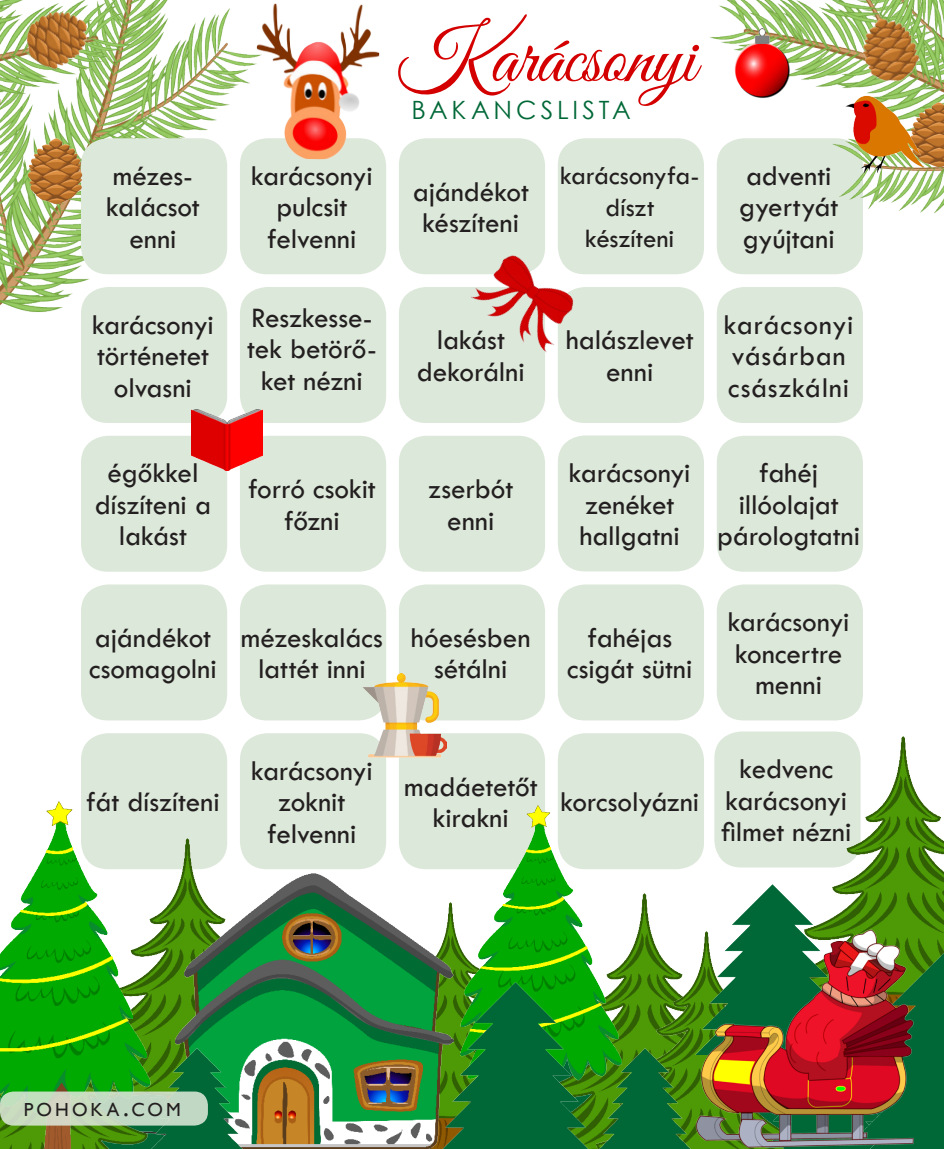
<style>
.page{position:relative;width:944px;height:1149px;background:#fff}
.page>*{position:absolute;margin:0;border:0;box-sizing:border-box;transform-origin:0 0}
.t1{font:78.75px "Great Vibes";letter-spacing:-.015em;color:#d40000}
.t2{font:29.25px/31.5px "Tw Cen";letter-spacing:-.005em;color:#231f20;text-align:center}
.t3{font:29.25px/31.5px "Tw Cen";letter-spacing:.025em;color:#231f20}
.t4{font:27px/31.5px "Tw Cen";letter-spacing:-.005em;color:#231f20;text-align:center}
.t5{font:25.2px "Century Gothic";letter-spacing:.15em;color:#006837}
.t6{font:18.9px "Gill Sans";letter-spacing:.165em;color:#231f20}
.s1{font-size:27px}
</style>
<div class="page">
<div style="left:714px;top:731px;width:147px;height:136px;background:#dce8d9;border-radius:27px"></div>
<img style="left:0;top:0;width:320px;height:312px">
<img style="left:0;top:0;width:137px;height:223px">
<div style="left:81px;top:733px;width:146px;height:135px;background:#dce8d9;border-radius:27px"></div>
<img style="left:154px;top:838px;width:159px;height:209px">
<img style="left:154px;top:940px;width:19px;height:107px">
<img style="left:778px;top:736px;width:166px;height:216px">
<img style="left:638px;top:893px;width:13px;height:38px">
<img style="left:625px;top:931px;width:67px;height:217px">
<img style="left:175px;top:872px;width:278px;height:276px">
<div style="left:81px;top:138px;width:146px;height:136px;background:#dce8d9;border-radius:27px"></div>
<div style="left:81px;top:287px;width:146px;height:136px;background:#dce8d9;border-radius:27px"></div>
<div style="left:81px;top:435px;width:146px;height:136px;background:#dce8d9;border-radius:27px"></div>
<div style="left:81px;top:584px;width:146px;height:136px;background:#dce8d9;border-radius:27px"></div>
<div style="left:240px;top:138px;width:146px;height:136px;background:#dce8d9;border-radius:27px"></div>
<div style="left:240px;top:287px;width:146px;height:136px;background:#dce8d9;border-radius:27px"></div>
<div style="left:240px;top:435px;width:146px;height:136px;background:#dce8d9;border-radius:27px"></div>
<div style="left:399px;top:138px;width:146px;height:136px;background:#dce8d9;border-radius:27px"></div>
<div style="left:399px;top:287px;width:146px;height:136px;background:#dce8d9;border-radius:27px"></div>
<div style="left:399px;top:435px;width:146px;height:136px;background:#dce8d9;border-radius:27px"></div>
<div style="left:399px;top:584px;width:146px;height:136px;background:#dce8d9;border-radius:27px"></div>
<div style="left:240px;top:584px;width:146px;height:136px;background:#dce8d9;border-radius:27px"></div>
<div style="left:399px;top:733px;width:146px;height:135px;background:#dce8d9;border-radius:27px"></div>
<div style="left:240px;top:733px;width:146px;height:135px;background:#dce8d9;border-radius:27px"></div>
<div style="left:558px;top:138px;width:146px;height:136px;background:#dce8d9;border-radius:27px"></div>
<div style="left:558px;top:287px;width:146px;height:136px;background:#dce8d9;border-radius:27px"></div>
<div style="left:558px;top:435px;width:146px;height:136px;background:#dce8d9;border-radius:27px"></div>
<div style="left:558px;top:584px;width:146px;height:136px;background:#dce8d9;border-radius:27px"></div>
<div style="left:717px;top:138px;width:146px;height:136px;background:#dce8d9;border-radius:27px"></div>
<div style="left:717px;top:287px;width:146px;height:136px;background:#dce8d9;border-radius:27px"></div>
<div style="left:717px;top:435px;width:146px;height:136px;background:#dce8d9;border-radius:27px"></div>
<div style="left:717px;top:584px;width:146px;height:136px;background:#dce8d9;border-radius:27px"></div>
<div style="left:558px;top:733px;width:146px;height:135px;background:#dce8d9;border-radius:27px"></div>
<img style="left:192px;top:408px;width:70px;height:62px">
<img style="left:0;top:801px;width:154px;height:347px">
<img style="left:461px;top:805px;width:164px;height:343px">
<img style="left:151px;top:1047px;width:91px;height:101px">
<img style="left:600px;top:1047px;width:91px;height:101px">
<img style="left:732px;top:883px;width:118px;height:44px">
<img style="left:915px;top:952px;width:29px;height:196px">
<img style="left:709px;top:0;width:235px;height:214px">
<img style="left:466px;top:251px;width:129px;height:102px">
<img style="left:692px;top:927px;width:223px;height:221px">
<img style="left:924px;top:102px;width:20px;height:66px">
<img style="left:854px;top:7px;width:84px;height:83px">
<img style="left:29px;top:138px;width:67px;height:66px">
<img style="left:15px;top:0;width:89px;height:90px">
<img style="left:843px;top:87px;width:81px;height:87px">
<img style="left:438px;top:982px;width:155px;height:166px">
<img style="left:363px;top:673px;width:83px;height:85px">
<img style="left:727px;top:29px;width:65px;height:73px">
<div style="left:0;top:1091px;width:208px;height:34px;background:linear-gradient(to right,#cbddbf,#c0d7c6);border-radius:14px"></div>
<img style="left:255px;top:3px;width:125px;height:157px">
<p class="t2" style="left:106px;top:160px;width:95px">mézes&shy;kalácsot enni</p>
<p class="t2" style="left:92px;top:308px;width:123px">karácsonyi történetet olvasni</p>
<p class="t2" style="left:251px;top:160px;width:123px">karácsonyi pulcsit</p>
<p class="t2" style="left:267px;top:223px;width:91px">felvenni</p>
<p class="t1" style="left:399px;top:14px;width:299px">Karácsonyi</p>
<p class="t5" style="left:411px;top:92px;width:221px">BAKANCSLISTA</p>
<p class="t2" style="left:413px;top:175px;width:118px">ajándékot készíteni</p>
<p class="t4" style="left:560px;top:160px;width:141px">karácsonyfa&shy;díszt</p>
<p class="t4" style="left:585px;top:223px;width:91px">készíteni</p>
<p class="t2" style="left:247px;top:301px;width:131px">Reszkesse&shy;tek betörő&shy;ket nézni</p>
<p class="t2" style="left:437px;top:324px;width:70px">lakást</p>
<p class="t2" style="left:417px;top:355px;width:109px">dekorálni</p>
<p class="t2" style="left:566px;top:324px;width:129px">halászlevet enni</p>
<p class="t2" style="left:739px;top:160px;width:101px;text-align:left">adventi gyertyát gyújtani</p>
<p class="t3" style="left:724px;top:308px;width:131px">karácsonyi vásárban császkálni</p>
<p class="t2" style="left:95px;top:457px;width:118px">égőkkel díszíteni a lakást</p>
<p class="t2" style="left:248px;top:473px;width:129px">forró csokit főzni</p>
<p class="t2" style="left:429px;top:473px;width:86px">zserbót</p>
<p class="t2" style="left:447px;top:504px;width:49px">enni</p>
<p class="t2" style="left:89px;top:621px;width:129px;text-align:left">ajándékot csomagolni</p>
<p class="t2" style="left:241px;top:621px;width:143px">mézeskalács lattét inni</p>
<p class="t2" style="left:411px;top:621px;width:121px">hóesésben sétálni</p>
<p class="t2" style="left:569px;top:457px;width:123px">karácsonyi zenéket hallgatni</p>
<p class="t2" style="left:588px;top:621px;width:86px">fahéjas</p>
<p class="t2" style="left:567px;top:653px;width:127px">csigát sütni</p>
<p class="t2" style="left:759px;top:457px;width:61px">fahéj</p>
<p class="t2" style="left:717px;top:488px;width:145px">illóolajat párologtatni</p>
<p class="t2" style="left:728px;top:605px;width:123px">karácsonyi koncertre menni</p>
<p class="t2" style="left:86px;top:786px;width:135px">fát díszíteni</p>
<p class="t2" style="left:251px;top:754px;width:123px">karácsonyi zoknit</p>
<p class="t2" style="left:267px;top:817px;width:91px">felvenni</p>
<p class="t2" style="left:404px;top:770px;width:135px">madáetetőt kirakni</p>
<p class="t2" style="left:560px;top:786px;width:140px">korcsolyázni</p>
<p class="t2" style="left:721px;top:752px;width:132px">kedvenc karácsonyi filmet nézni</p>
<p class="t6" style="left:24px;top:1097px;width:159px">POHOKA<span class="s1">.</span>COM</p>
</div>
